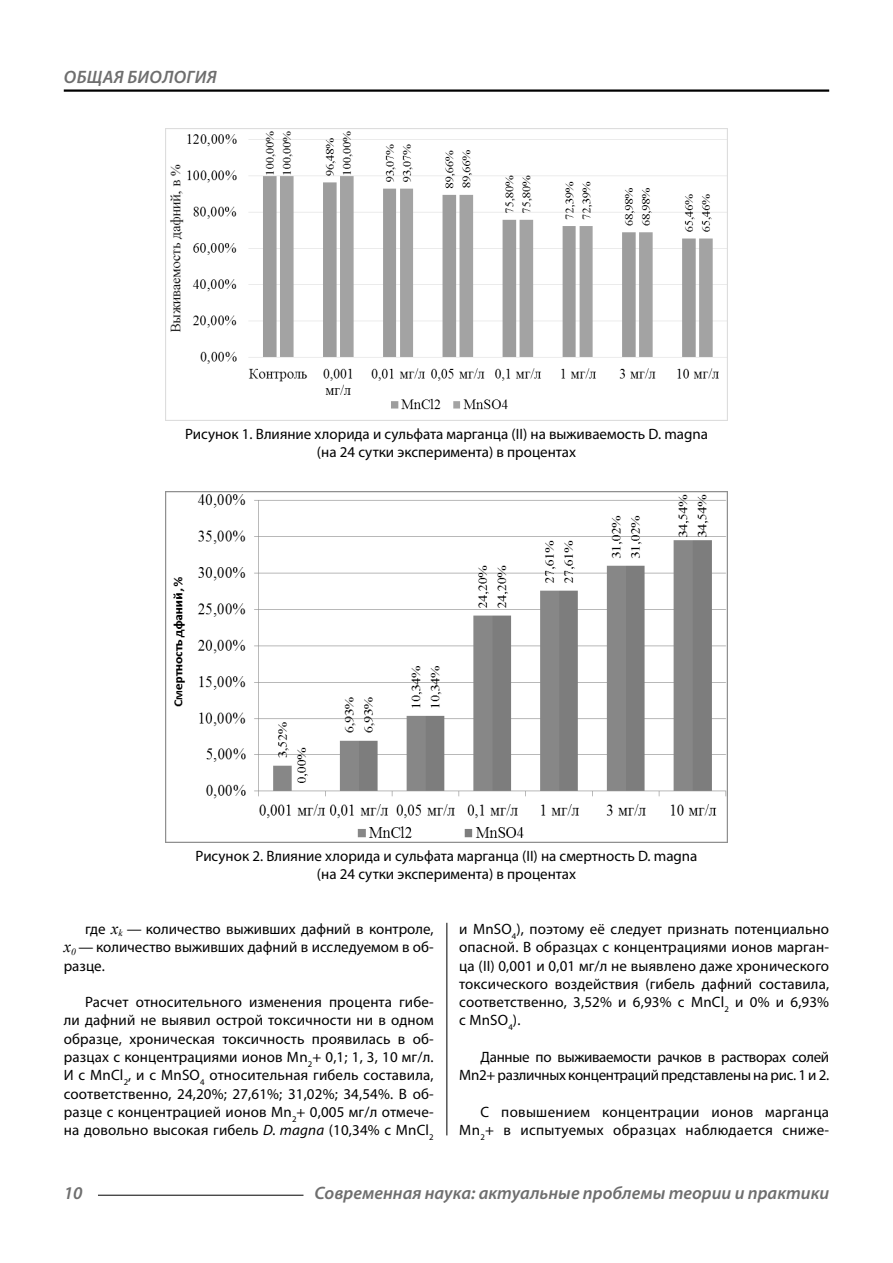
<style>
.page{position:relative;width:893px;height:1263px;background:#fff}
.page>*{position:absolute;margin:0;border:0;box-sizing:border-box;transform-origin:0 0}
.t1{font:italic 600 18px "Myriad Pro";color:#6e6e6e}
.t2{font:italic 600 18px "Myriad Pro";letter-spacing:.02em;color:#6e6e6e}
.Normal{font:15px/18.3px "Myriad Pro";letter-spacing:.01em;color:#000;text-align:justify}
.podpis{font:15px/18.3px "Myriad Pro";color:#000;text-align:center}
.Normal-2{font:15px/18.3px "Myriad Pro";letter-spacing:-.02em;color:#000;text-align:right}
.s1{font-family:"Times New Roman";font-style:italic;font-size:16.5px}
.s2{font-style:italic}
</style>
<div class="page">
<hr style="left:98px;top:1195px;width:205px;height:1px;background:#000">
<hr style="left:64px;top:89px;width:765px;height:3px;background:#000">
<img style="left:165px;top:128px;width:562px;height:292px">
<img style="left:165px;top:491px;width:563px;height:351px">
<hr style="left:446px;top:923px;width:1px;height:212px;background:#000">
<p class="t2" style="left:64px;top:66px;width:154px">ОБЩАЯ БИОЛОГИЯ</p>
<p class="podpis" style="left:185px;top:425px;width:524px">Рисунок 1. Влияние хлорида и сульфата марганца (II) на выживаемость D. magna (на 24 сутки эксперимента) в процентах</p>
<p class="podpis" style="left:196px;top:846px;width:503px">Рисунок 2. Влияние хлорида и сульфата марганца (II) на смертность D. magna (на 24 сутки эксперимента) в процентах</p>
<p class="Normal" style="left:64px;top:919px;width:371px;text-indent:21px">где <span class="s1">x</span><sub>k</sub> — количество выживших дафний в контроле, <span class="s1">x</span><sub>0</sub> — количество выживших дафний в исследуемом в об&shy;разце.</p>
<p class="Normal" style="left:64px;top:993px;width:371px;text-indent:21px">Расчет относительного изменения процента гибе&shy;ли дафний не выявил острой токсичности ни в одном образце, хроническая токсичность проявилась в об&shy;разцах с концентрациями ионов Mn<sub>2</sub>+ 0,1; 1, 3, 10 мг/л.<br>И с MnCl<sub>2</sub>, и с MnSO<sub>4</sub> относительная гибель составила, соответственно, 24,20%; 27,61%; 31,02%; 34,54%. В об&shy;разце с концентрацией ионов Mn<sub>2</sub>+ 0,005 мг/л отмече&shy;на довольно высокая гибель <span class="s2">D. magna</span> (10,34% с MnCl<sub>2</sub></p>
<p class="Normal" style="left:459px;top:919px;width:371px">и MnSO<sub>4</sub>), поэтому её следует признать потенциально опасной. В образцах с концентрациями ионов марган&shy;ца (II) 0,001 и 0,01 мг/л не выявлено даже хронического токсического воздействия (гибель дафний составила, соответственно, 3,52% и 6,93% с MnCl<sub>2</sub> и 0% и 6,93% с MnSO<sub>4</sub>).</p>
<p class="Normal-2" style="left:459px;top:1048px;width:371px">Данные по выживаемости рачков в растворах солей<br>Мn2+ различных концентраций представлены на рис. 1 и 2.</p>
<p class="Normal" style="left:459px;top:1103px;width:371px;text-align:right">С повышением концентрации ионов марганца<br>Mn<sub>2</sub>+ в испытуемых образцах наблюдается сниже-</p>
<p class="t1" style="left:64px;top:1182px;width:20px">10</p>
<p class="t1" style="left:315px;top:1182px;width:516px">Современная наука: актуальные проблемы теории и практики</p>
</div>
